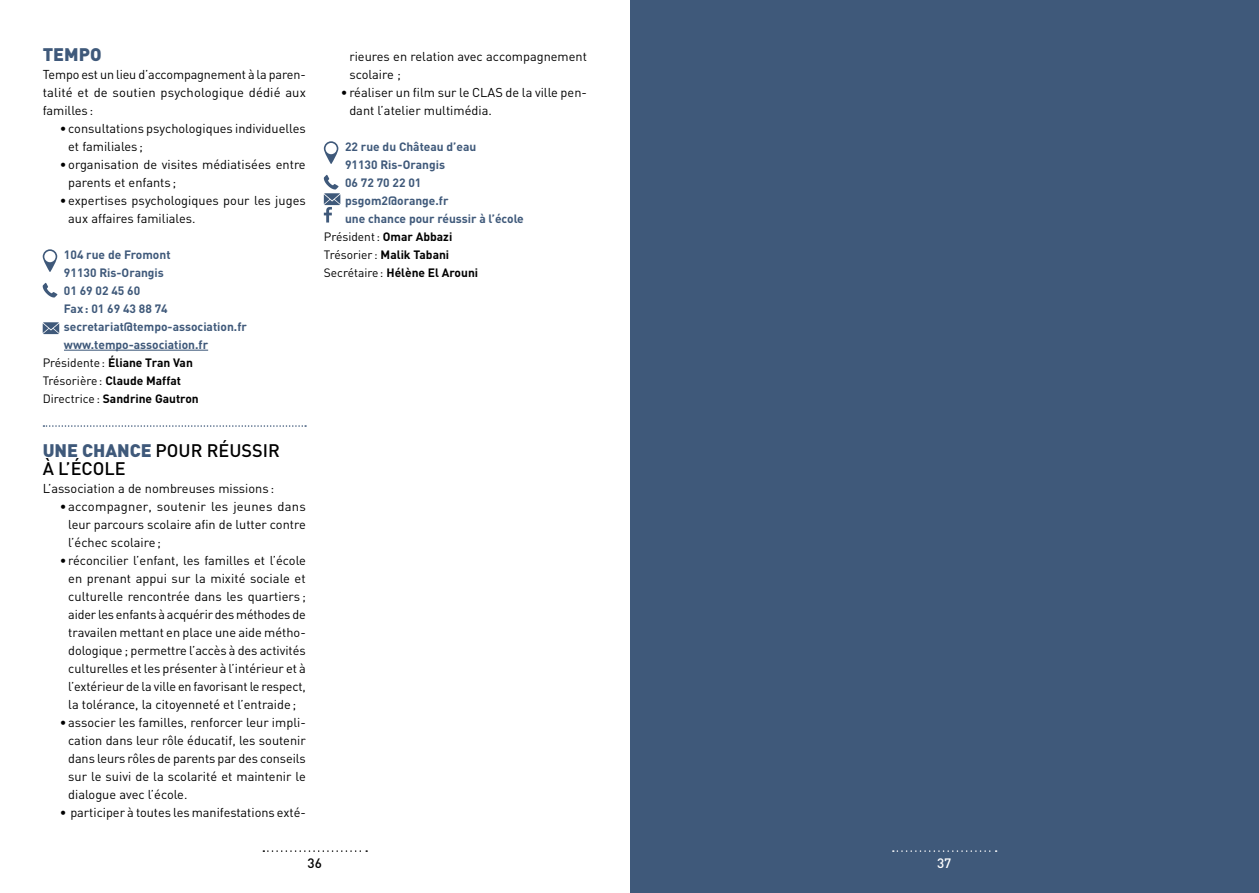
<style>
.page{position:relative;width:1259px;height:893px;background:#fff}
.page>*{position:absolute;margin:0;border:0;box-sizing:border-box;transform-origin:0 0}
.t1{font:500 18px/18px "DIN";color:#000}
.t2{font:900 18px "DIN";color:#3f597a}
.t3{font:500 13.5px "DIN";color:#000}
.t4{font:500 13.5px "DIN";color:#fff}
.t5{font:12.75px/18px "DIN";color:#000}
.t6{font:700 12px "DIN";color:#3f597a}
.t7{font:700 12px "DIN";color:#000}
.t8{font:12px "DIN";color:#000}
.s1{font-weight:400}
.s2{font-weight:900;color:#3f597a}
.s3{font-weight:700}
</style>
<div class="page">
<hr style="left:64px;top:350px;width:144px;height:1px;background:#3f597a">
<svg style="left:43px;top:425px;width:263px;height:2px"></svg>
<svg style="left:43px;top:249px;width:14px;height:23px"></svg>
<svg style="left:43px;top:283px;width:14px;height:14px"></svg>
<svg style="left:43px;top:322px;width:16px;height:12px"></svg>
<svg style="left:324px;top:141px;width:14px;height:23px"></svg>
<svg style="left:324px;top:175px;width:16px;height:48px"></svg>
<div style="left:630px;top:0;width:629px;height:893px;background:#3f597a"></div>
<svg style="left:263px;top:850px;width:104px;height:2px"></svg>
<svg style="left:893px;top:850px;width:103px;height:2px"></svg>
<h1 class="t2" style="left:43px;top:42px;width:60px">TEMPO</h1>
<p class="t5" style="left:43px;top:65px;width:265px;text-align:justify">Tempo est un lieu d’accompagnement à la paren&shy;talité et de soutien psychologique dédié aux familles :</p>
<p class="t5" style="left:68px;top:119px;width:239px;text-indent:-9px">• consultations psychologiques individuelles et familiales ;</p>
<p class="t5" style="left:68px;top:155px;width:239px;text-indent:-9px">• organisation de visites médiatisées entre parents et enfants ;</p>
<p class="t5" style="left:68px;top:191px;width:239px;text-indent:-9px">• expertises psychologiques pour les juges aux affaires familiales.</p>
<p class="t6" style="left:64px;top:246px;width:108px">104 rue de Fromont</p>
<p class="t6" style="left:64px;top:264px;width:101px">91130 Ris-Orangis</p>
<p class="t6" style="left:64px;top:282px;width:78px">01 69 02 45 60</p>
<p class="t6" style="left:64px;top:300px;width:105px">Fax: 01 69 43 88 74</p>
<p class="t6" style="left:64px;top:318px;width:184px">secretariat@tempo-association.fr</p>
<p class="t6" style="left:64px;top:336px;width:146px">www.tempo-association.fr</p>
<p class="t7" style="left:43px;top:354px;width:152px"><span class="s1">Présidente:</span> Éliane Tran Van</p>
<p class="t7" style="left:43px;top:372px;width:140px"><span class="s1">Trésorière:</span> Claude Maffat</p>
<p class="t7" style="left:43px;top:390px;width:158px"><span class="s1">Directrice:</span> Sandrine Gautron</p>
<h1 class="t1" style="left:43px;top:440px;width:239px"><span class="s2">UNE CHANCE</span> POUR RÉUSSIR<br>À L’ÉCOLE</h1>
<p class="t5" style="left:43px;top:479px;width:233px">L’association a de nombreuses missions :</p>
<p class="t5" style="left:68px;top:497px;width:239px;text-align:justify;text-indent:-9px">• accompagner, soutenir les jeunes dans leur parcours scolaire afin de lutter contre l’échec scolaire;</p>
<p class="t5" style="left:68px;top:551px;width:239px;text-align:justify;text-indent:-8px">• réconcilier l’enfant, les familles et l’école en prenant appui sur la mixité sociale et culturelle rencontrée dans les quartiers ; aider les enfants à acquérir des méthodes de travailen mettant en place une aide métho&shy;dologique ; permettre l’accès à des activités culturelles et les présenter à l’intérieur et à l’extérieur de la ville en favorisant le respect, la tolérance, la citoyenneté et l’entraide;</p>
<p class="t5" style="left:68px;top:713px;width:239px;text-align:justify;text-indent:-9px">• associer les familles, renforcer leur impli&shy;cation dans leur rôle éducatif, les soutenir dans leurs rôles de parents par des conseils sur le suivi de la scolarité et maintenir le dialogue avec l’école.</p>
<p class="t5" style="left:60px;top:803px;width:248px">• participer à toutes les manifestations exté-</p>
<p class="t5" style="left:349px;top:47px;width:239px">rieures en relation avec accompagnement scolaire ;</p>
<p class="t5" style="left:349px;top:83px;width:239px;text-indent:-9px">• réaliser un film sur le CLAS de la ville pen&shy;dant l’atelier multimédia.</p>
<p class="t6" style="left:345px;top:138px;width:133px">22 rue du Château d’eau</p>
<p class="t6" style="left:345px;top:156px;width:101px">91130 Ris-Orangis</p>
<p class="t6" style="left:345px;top:174px;width:78px">06 72 70 22 01</p>
<p class="t6" style="left:345px;top:192px;width:105px">psgom2@orange.fr</p>
<p class="t6" style="left:345px;top:210px;width:180px">une chance pour réussir à l’école</p>
<p class="t8" style="left:324px;top:229px;width:130px">Président: <span class="s3">Omar Abbazi</span></p>
<p class="t7" style="left:324px;top:246px;width:127px"><span class="s1">Trésorier :</span> Malik Tabani</p>
<p class="t7" style="left:324px;top:264px;width:156px"><span class="s1">Secrétaire:</span> Hélène El Arouni</p>
<p class="t3" style="left:307px;top:854px;width:16px">36</p>
<p class="t4" style="left:937px;top:854px;width:16px">37</p>
</div>
